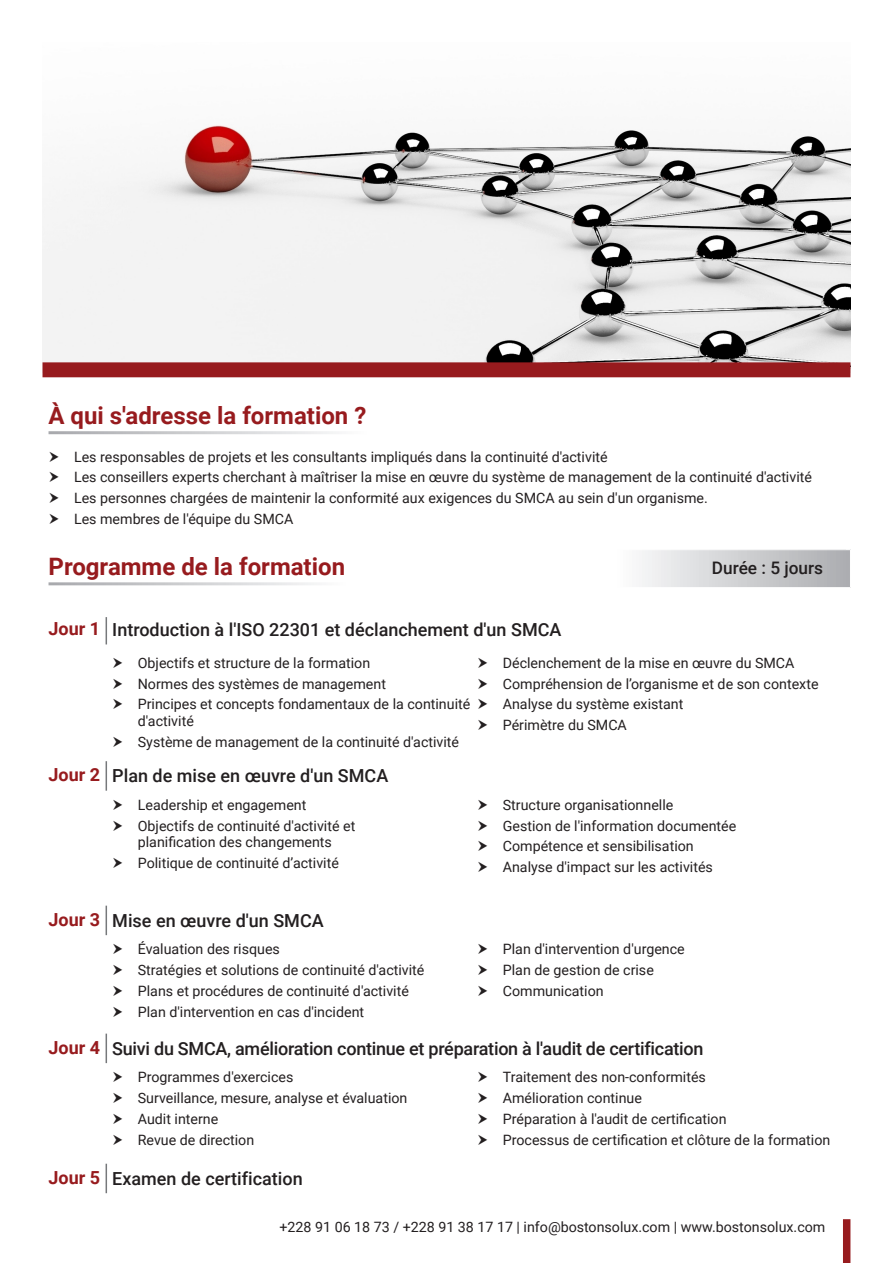
<style>
.page{position:relative;width:893px;height:1263px;background:#fff}
.page>*{position:absolute;margin:0;border:0;box-sizing:border-box;transform-origin:0 0}
.t1{font:700 24px "Roboto";color:#971b1e}
.t2{font:500 18px "Roboto";color:#231f20}
.t3{font:700 18px "Roboto";color:#971b1e}
.t4{font:500 17.25px "Roboto";color:#231f20}
.Bullet_Points{font:14.25px/16.5px "Roboto";color:#231f20}
</style>
<div class="page">
<img style="left:43px;top:125px;width:807px;height:237px">
<div style="left:843px;top:1219px;width:7px;height:44px;background:#971b1e"></div>
<div style="left:43px;top:362px;width:807px;height:15px;background:#971b1e"></div>
<svg style="left:642px;top:550px;width:208px;height:37px;background:#cecfd2"></svg>
<svg style="left:106px;top:617px;width:1px;height:27px"></svg>
<hr style="left:106px;top:761px;width:1px;height:30px;background:#76787b">
<svg style="left:106px;top:906px;width:1px;height:29px"></svg>
<hr style="left:106px;top:1033px;width:1px;height:30px;background:#76787b">
<svg style="left:106px;top:1164px;width:1px;height:29px"></svg>
<p class="t1" style="left:49px;top:398px;width:319px">À qui s'adresse la formation ?</p>
<p class="Bullet_Points" style="left:74px;top:448px;width:535px">Les responsables de projets et les consultants impliqués dans la continuité d'activité</p>
<p class="Bullet_Points" style="left:74px;top:469px;width:739px">Les conseillers experts cherchant à maîtriser la mise en œuvre du système de management de la continuité d'activité</p>
<p class="Bullet_Points" style="left:74px;top:489px;width:635px">Les personnes chargées de maintenir la conformité aux exigences du SMCA au sein d'un organisme.</p>
<p class="Bullet_Points" style="left:74px;top:510px;width:221px">Les membres de l'équipe du SMCA</p>
<p class="t1" style="left:49px;top:549px;width:298px">Programme de la formation</p>
<p class="t4" style="left:712px;top:556px;width:113px">Durée : 5 jours</p>
<p class="t3" style="left:49px;top:616px;width:53px">Jour 1</p>
<p class="t2" style="left:112px;top:617px;width:451px">Introduction à l'ISO 22301 et déclanchement d'un SMCA</p>
<p class="Bullet_Points" style="left:138px;top:654px;width:234px">Objectifs et structure de la formation</p>
<p class="Bullet_Points" style="left:138px;top:675px;width:250px">Normes des systèmes de management</p>
<p class="Bullet_Points" style="left:138px;top:695px;width:334px">Principes et concepts fondamentaux de la continuité d'activité</p>
<p class="Bullet_Points" style="left:138px;top:733px;width:323px">Système de management de la continuité d'activité</p>
<p class="Bullet_Points" style="left:503px;top:654px;width:293px">Déclenchement de la mise en œuvre du SMCA</p>
<p class="Bullet_Points" style="left:503px;top:675px;width:317px">Compréhension de l’organisme et de son contexte</p>
<p class="Bullet_Points" style="left:503px;top:695px;width:182px">Analyse du système existant</p>
<p class="Bullet_Points" style="left:503px;top:716px;width:126px">Périmètre du SMCA</p>
<p class="t3" style="left:49px;top:762px;width:53px">Jour 2</p>
<p class="t2" style="left:112px;top:763px;width:278px">Plan de mise en œuvre d'un SMCA</p>
<p class="Bullet_Points" style="left:138px;top:796px;width:170px">Leadership et engagement</p>
<p class="Bullet_Points" style="left:138px;top:817px;width:219px">Objectifs de continuité d'activité et planification des changements</p>
<p class="Bullet_Points" style="left:138px;top:854px;width:203px">Politique de continuité d’activité</p>
<p class="t3" style="left:49px;top:906px;width:53px">Jour 3</p>
<p class="t2" style="left:112px;top:908px;width:213px">Mise en œuvre d'un SMCA</p>
<p class="Bullet_Points" style="left:138px;top:940px;width:144px">Évaluation des risques</p>
<p class="Bullet_Points" style="left:138px;top:961px;width:288px">Stratégies et solutions de continuité d'activité</p>
<p class="Bullet_Points" style="left:138px;top:982px;width:273px">Plans et procédures de continuité d'activité</p>
<p class="Bullet_Points" style="left:138px;top:1003px;width:228px">Plan d'intervention en cas d'incident</p>
<p class="Bullet_Points" style="left:503px;top:796px;width:172px">Structure organisationnelle</p>
<p class="Bullet_Points" style="left:503px;top:817px;width:235px">Gestion de l'information documentée</p>
<p class="Bullet_Points" style="left:503px;top:837px;width:192px">Compétence et sensibilisation</p>
<p class="Bullet_Points" style="left:503px;top:858px;width:212px">Analyse d'impact sur les activités</p>
<p class="Bullet_Points" style="left:503px;top:940px;width:183px">Plan d'intervention d'urgence</p>
<p class="Bullet_Points" style="left:503px;top:961px;width:153px">Plan de gestion de crise</p>
<p class="Bullet_Points" style="left:503px;top:982px;width:102px">Communication</p>
<p class="t3" style="left:49px;top:1034px;width:53px">Jour 4</p>
<p class="t2" style="left:112px;top:1035px;width:593px">Suivi du SMCA, amélioration continue et préparation à l'audit de certification</p>
<p class="Bullet_Points" style="left:138px;top:1068px;width:157px">Programmes d'exercices</p>
<p class="Bullet_Points" style="left:138px;top:1089px;width:271px">Surveillance, mesure, analyse et évaluation</p>
<p class="Bullet_Points" style="left:138px;top:1110px;width:82px">Audit interne</p>
<p class="Bullet_Points" style="left:138px;top:1131px;width:118px">Revue de direction</p>
<p class="Bullet_Points" style="left:503px;top:1068px;width:205px">Traitement des non-conformités</p>
<p class="Bullet_Points" style="left:503px;top:1089px;width:141px">Amélioration continue</p>
<p class="Bullet_Points" style="left:503px;top:1110px;width:225px">Préparation à l'audit de certification</p>
<p class="Bullet_Points" style="left:503px;top:1131px;width:329px">Processus de certification et clôture de la formation</p>
<p class="t3" style="left:49px;top:1164px;width:53px">Jour 5</p>
<p class="t2" style="left:112px;top:1166px;width:192px">Examen de certification</p>
<p class="Bullet_Points" style="left:279px;top:1218px;width:547px">+228 91 06 18 73 / +228 91 38 17 17 | info@bostonsolux.com | www.bostonsolux.com</p>
</div>
